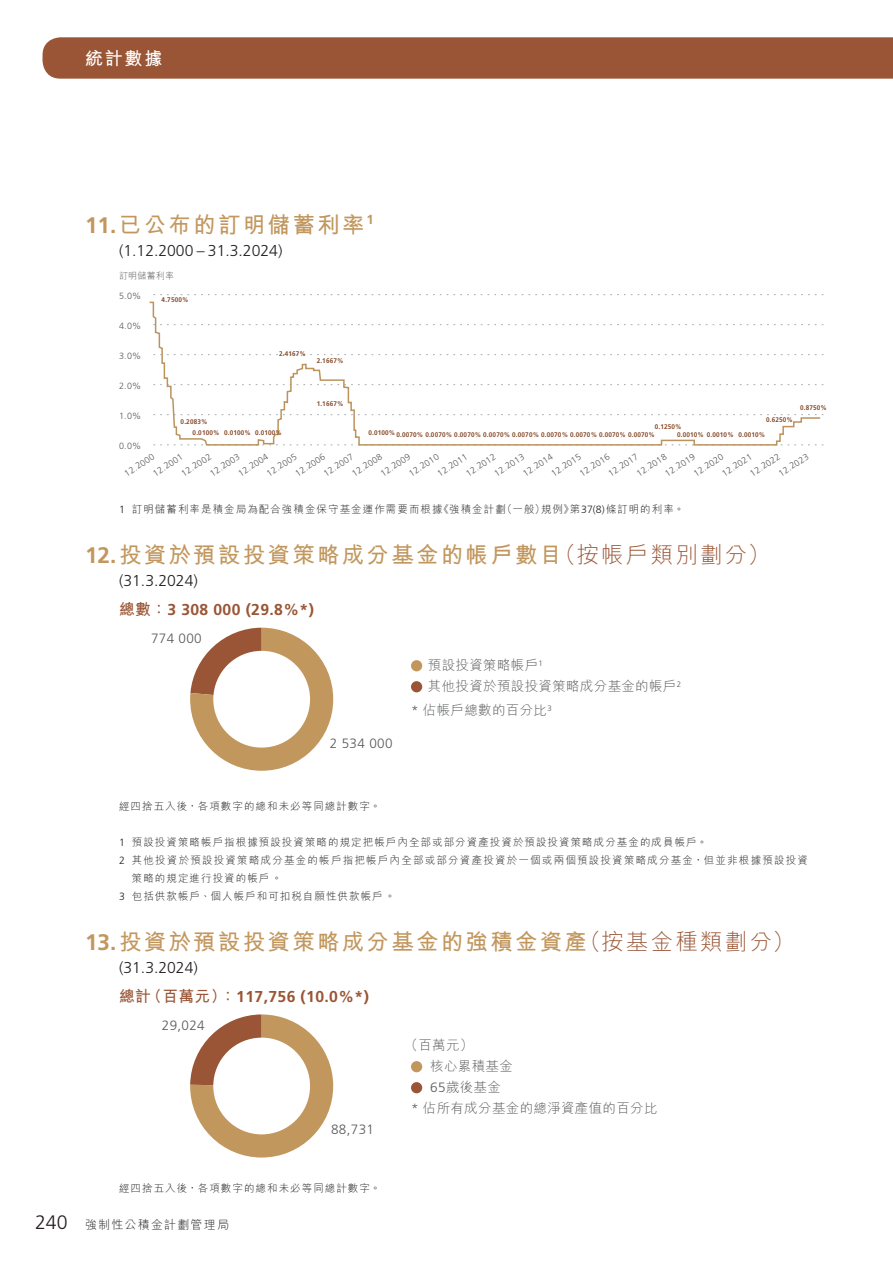
<style>
.page{position:relative;width:893px;height:1263px;background:#fff}
.page>*{position:absolute;margin:0;border:0;box-sizing:border-box;transform-origin:0 0}
.t1{font:700 22.5px "M Hei HK";letter-spacing:.1em;color:#c2975e}
.t2{font:700 18px "M Hei HK";color:#fff}
.t3{font:300 15.75px "Frutiger LT Std";color:#231f20}
.t4{font:700 15.75px "Frutiger LT Std";letter-spacing:.025em;color:#995535}
.t5{font:13.5px/21px "M Hei HK Light E Ten B5 H";letter-spacing:.025em;color:#595a5c}
.t6{font:300 13.5px "Frutiger LT Std";letter-spacing:.025em;color:#595a5c}
.t7{font:300 12px "M Hei HK";letter-spacing:.1em;color:#231f20}
.t8{font:300 10.5px "M Hei HK";letter-spacing:.1em;color:#231f20}
.t9{font:300 9px "Frutiger LT Std";color:#595a5c}
.t10{font:9px "M Hei HK Light E Ten B5 H";letter-spacing:.025em;color:#595a5c}
.t11{font:700 6.75px/11.2px "Frutiger LT Std";letter-spacing:.025em;color:#874a2a;scale:.95 1}
.s1{font-family:"Frutiger LT Std"}
.s2{font-weight:300;color:#995535}
.s3{font-family:"M Hei HK Bold E Ten B5 H";font-weight:400}
.s4{font-family:"Frutiger LT Std";font-weight:300}
.s5{font-family:"Frutiger LT Std";font-size:19.5px}
</style>
<div class="page">
<div style="left:43px;top:37px;width:850px;height:42px;background:#995535"></div>
<svg style="left:153px;top:294px;width:671px;height:1px"></svg>
<svg style="left:149px;top:301px;width:673px;height:145px"></svg>
<svg style="left:190px;top:628px;width:143px;height:143px"></svg>
<div style="left:411px;top:660px;width:11px;height:11px;background:#c2975e;border-radius:50%"></div>
<div style="left:411px;top:681px;width:11px;height:11px;background:#995535;border-radius:50%"></div>
<div style="left:213px;top:651px;width:97px;height:97px;background:#fff;border-radius:50%"></div>
<svg style="left:190px;top:1014px;width:143px;height:143px;background:#b88856"></svg>
<div style="left:213px;top:1037px;width:97px;height:97px;background:#fff;border-radius:50%"></div>
<div style="left:411px;top:1061px;width:11px;height:11px;background:#c2975e;border-radius:50%"></div>
<div style="left:411px;top:1082px;width:11px;height:11px;background:#995535;border-radius:50%"></div>
<h2 class="t2" style="left:85px;top:45px;width:79px">統計數據</h2>
<h1 class="t1" style="left:85px;top:208px;width:290px"><span class="s1">11.</span> 已公布的訂明儲蓄利率<sup>1</sup></h1>
<h3 class="t3" style="left:119px;top:242px;width:165px">(1.12.2000 – 31.3.2024)</h3>
<p class="t9" style="left:119px;top:291px;width:24px">5.0%</p>
<p class="t9" style="left:119px;top:321px;width:24px">4.0%</p>
<p class="t9" style="left:119px;top:351px;width:24px">3.0%</p>
<p class="t9" style="left:119px;top:381px;width:24px">2.0%</p>
<p class="t9" style="left:119px;top:411px;width:24px">1.0%</p>
<p class="t9" style="left:119px;top:440px;width:24px">0.0%</p>
<p class="t9" style="left:122px;top:470px;width:35px;rotate:-33deg">12.2000</p>
<p class="t10" style="left:119px;top:271px;width:57px">訂明儲蓄利率</p>
<p class="t11" style="left:162px;top:294px;width:30px">4.7500%</p>
<p class="t11" style="left:279px;top:348px;width:30px">2.4167%</p>
<p class="t11" style="left:317px;top:355px;width:30px">2.1667%</p>
<p class="t11" style="left:317px;top:398px;width:30px">1.1667%</p>
<p class="t11" style="left:800px;top:402px;width:30px">0.8750%</p>
<p class="t11" style="left:766px;top:414px;width:30px">0.6250%</p>
<p class="t11" style="left:193px;top:416px;width:63px;text-indent:-12px">0.2083%<br>0.0100% 0.0100%</p>
<p class="t11" style="left:655px;top:421px;width:30px">0.1250%</p>
<p class="t11" style="left:368px;top:429px;width:303px">0.0100% 0.0070% 0.0070% 0.0070% 0.0070% 0.0070% 0.0070% 0.0070% 0.0070% 0.0070%</p>
<p class="t11" style="left:677px;top:429px;width:94px">0.0010% 0.0010% 0.0010%</p>
<p class="t11" style="left:255px;top:427px;width:30px">0.0100%</p>
<p class="t9" style="left:151px;top:470px;width:35px;rotate:-33deg">12.2001</p>
<p class="t9" style="left:179px;top:470px;width:35px;rotate:-33deg">12.2002</p>
<p class="t9" style="left:208px;top:470px;width:35px;rotate:-33deg">12.2003</p>
<p class="t9" style="left:236px;top:470px;width:35px;rotate:-33deg">12.2004</p>
<p class="t9" style="left:435px;top:470px;width:35px;rotate:-33deg">12.2011</p>
<p class="t9" style="left:464px;top:470px;width:35px;rotate:-33deg">12.2012</p>
<p class="t9" style="left:492px;top:470px;width:35px;rotate:-33deg">12.2013</p>
<p class="t9" style="left:521px;top:470px;width:35px;rotate:-33deg">12.2014</p>
<p class="t9" style="left:322px;top:470px;width:35px;rotate:-33deg">12.2007</p>
<p class="t9" style="left:350px;top:470px;width:35px;rotate:-33deg">12.2008</p>
<p class="t9" style="left:606px;top:470px;width:35px;rotate:-33deg">12.2017</p>
<p class="t9" style="left:635px;top:470px;width:35px;rotate:-33deg">12.2018</p>
<p class="t9" style="left:692px;top:470px;width:35px;rotate:-33deg">12.2020</p>
<p class="t9" style="left:265px;top:470px;width:35px;rotate:-33deg">12.2005</p>
<p class="t9" style="left:293px;top:470px;width:35px;rotate:-33deg">12.2006</p>
<p class="t9" style="left:407px;top:470px;width:35px;rotate:-33deg">12.2010</p>
<p class="t9" style="left:549px;top:470px;width:35px;rotate:-33deg">12.2015</p>
<p class="t9" style="left:578px;top:470px;width:35px;rotate:-33deg">12.2016</p>
<p class="t9" style="left:379px;top:470px;width:35px;rotate:-33deg">12.2009</p>
<p class="t9" style="left:663px;top:470px;width:35px;rotate:-33deg">12.2019</p>
<p class="t9" style="left:720px;top:470px;width:35px;rotate:-33deg">12.2021</p>
<p class="t9" style="left:748px;top:470px;width:35px;rotate:-33deg">12.2022</p>
<p class="t9" style="left:777px;top:470px;width:35px;rotate:-33deg">12.2023</p>
<p class="t8" style="left:119px;top:504px;width:567px"><span class="s1">1</span> 訂明儲蓄利率是積金局為配合強積金保守基金運作需要而根據《強積金計劃（一般）規例》第<span class="s1">37(8)</span>條訂明的利率。</p>
<h1 class="t1" style="left:85px;top:538px;width:686px"><span class="s1">12.</span> 投資於預設投資策略成分基金的帳戶數目<span class="s2">（按帳戶類別劃分）</span></h1>
<h3 class="t3" style="left:119px;top:572px;width:80px">(31.3.2024)</h3>
<h3 class="t4" style="left:119px;top:600px;width:196px"><span class="s3">總數：</span>3 308 000 (29.8%*)</h3>
<p class="t6" style="left:151px;top:631px;width:52px">774 000</p>
<p class="t6" style="left:330px;top:735px;width:64px">2 534 000</p>
<p class="t5" style="left:428px;top:654px;width:255px">預設投資策略帳戶<sup>1<br></sup>其他投資於預設投資策略成分基金的帳戶<sup>2</sup></p>
<p class="t5" style="left:411px;top:699px;width:142px"><span class="s4">*</span> 佔帳戶總數的百分比<sup>3</sup></p>
<p class="t8" style="left:119px;top:801px;width:263px">經四捨五入後，各項數字的總和未必等同總計數字。</p>
<p class="t8" style="left:119px;top:837px;width:590px"><span class="s1">1</span> 預設投資策略帳戶指根據預設投資策略的規定把帳戶內全部或部分資產投資於預設投資策略成分基金的成員帳戶。</p>
<p class="t8" style="left:119px;top:855px;width:690px"><span class="s1">2</span> 其他投資於預設投資策略成分基金的帳戶指把帳戶內全部或部分資產投資於一個或兩個預設投資策略成分基金，但並非根據預設投資</p>
<p class="t8" style="left:132px;top:873px;width:152px">策略的規定進行投資的帳戶。</p>
<p class="t8" style="left:119px;top:891px;width:278px"><span class="s1">3</span> 包括供款帳戶、個人帳戶和可扣稅自願性供款帳戶。</p>
<h1 class="t1" style="left:85px;top:925px;width:711px"><span class="s1">13.</span> 投資於預設投資策略成分基金的強積金資產<span class="s2">（按基金種類劃分）</span></h1>
<h3 class="t3" style="left:119px;top:959px;width:80px">(31.3.2024)</h3>
<h3 class="t4" style="left:119px;top:987px;width:251px"><span class="s3">總計（百萬元）：</span>117,756 (10.0%*)</h3>
<p class="t6" style="left:162px;top:1017px;width:44px">29,024</p>
<p class="t6" style="left:331px;top:1122px;width:44px">88,731</p>
<p class="t8" style="left:119px;top:1183px;width:263px">經四捨五入後，各項數字的總和未必等同總計數字。</p>
<p class="t7" style="left:35px;top:1218px;width:195px"><span class="s5">240</span> 強制性公積金計劃管理局</p>
<p class="t5" style="left:405px;top:1035px;width:70px">（百萬元）</p>
<p class="t5" style="left:430px;top:1055px;width:84px">核心累積基金<br><span class="s4">65</span>歲後基金</p>
<p class="t5" style="left:411px;top:1098px;width:248px"><span class="s4">*</span> 佔所有成分基金的總淨資產值的百分比</p>
</div>
